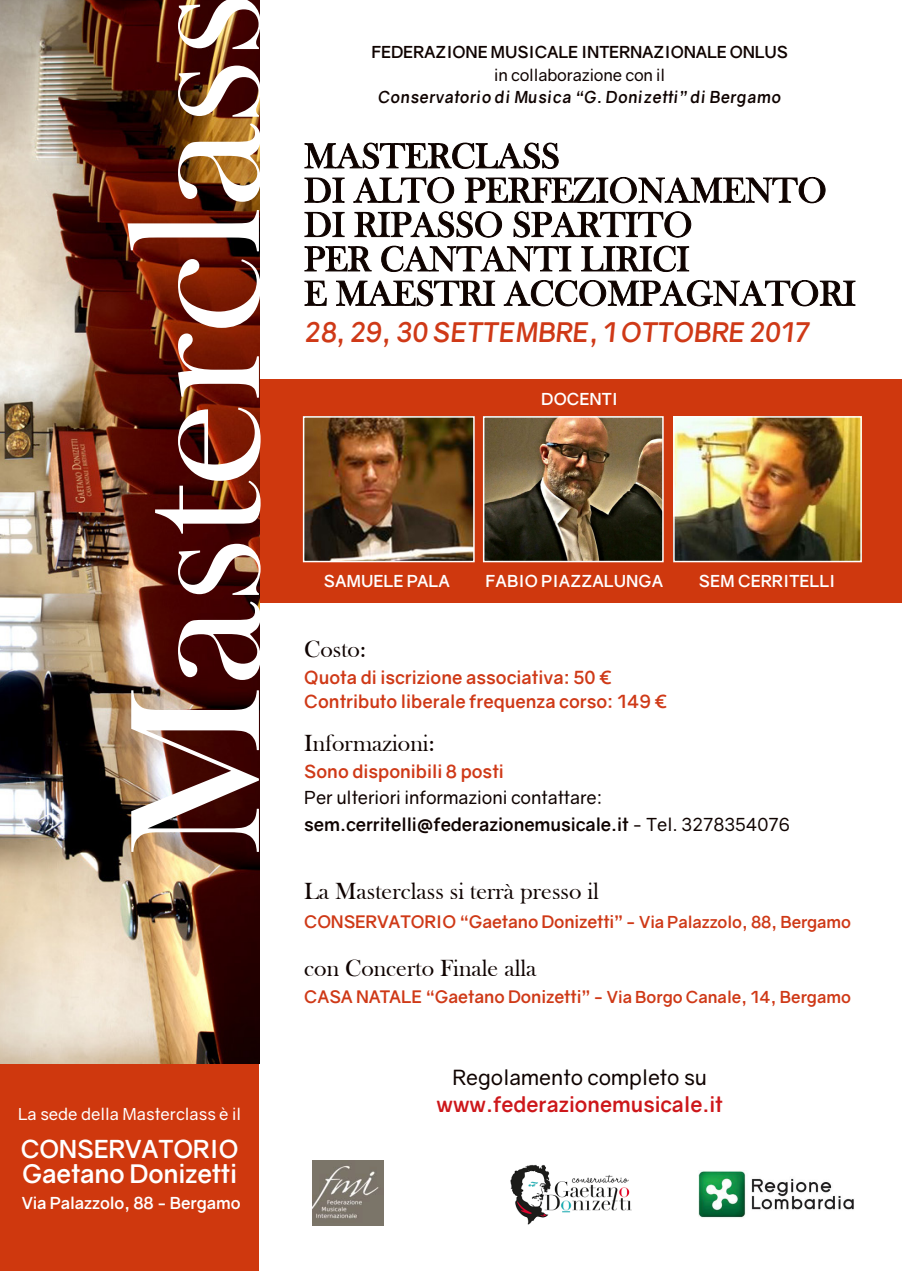
<style>
.page{position:relative;width:902px;height:1272px;background:#fff}
.page>*{position:absolute;margin:0;border:0;box-sizing:border-box;transform-origin:0 0}
.t1{font:italic 700 27px "Gravity";color:#cf3917}
.t2{font:700 25.5px "Gravity";letter-spacing:-.01em;color:#fff}
.t3{font:700 24.75px "Gravity";letter-spacing:-.01em;color:#fff}
.t4{font:24px "Bask Old Face";color:#0f0300}
.t5{font:700 21px "Gravity";color:#cd171a}
.t6{font:21px "Gravity";color:#0f0300}
.t7{font:700 18px "Gravity";color:#cf3917}
.t8{font:700 18px "Gravity";letter-spacing:-.005em;color:#0f0300}
.t9{font:18px "Gravity";letter-spacing:-.005em;color:#0f0300}
.t10{font:700 17.25px "Gravity";letter-spacing:-.01em;color:#cf3917}
.t11{font:700 16.5px "Gravity";color:#fff}
.t12{font:italic 700 16.5px "Gravity";letter-spacing:.03em;color:#0f0300}
.t13{font:700 16.5px "Gravity";letter-spacing:-.01em;color:#0f0300}
.t14{font:16.5px "Gravity";color:#fff}
.t15{font:16.5px "Gravity";letter-spacing:-.01em;color:#0f0300}
.s1{font-weight:400}
.s2{font-size:16.5px}
</style>
<div class="page">
<div style="left:0;top:378px;width:901px;height:224px;background:#cf380e"></div>
<img style="left:676px;top:419px;width:182px;height:140px">
<div style="left:673px;top:416px;width:188px;height:146px;border:2px solid #fff"></div>
<img style="left:306px;top:419px;width:165px;height:140px">
<div style="left:303px;top:416px;width:171px;height:146px;border:2px solid #fff"></div>
<img style="left:486px;top:419px;width:174px;height:140px">
<div style="left:483px;top:416px;width:180px;height:146px;border:2px solid #fff"></div>
<div style="left:0;top:1px;width:259px;height:1270px;background:#cf380e"></div>
<img style="left:0;top:0;width:259px;height:1063px">
<img style="left:127px;top:0;width:133px;height:851px">
<svg style="left:304px;top:280px;width:551px;height:26px"></svg>
<svg style="left:304px;top:246px;width:385px;height:26px"></svg>
<svg style="left:304px;top:211px;width:387px;height:26px"></svg>
<svg style="left:304px;top:177px;width:521px;height:26px"></svg>
<svg style="left:304px;top:143px;width:254px;height:26px"></svg>
<img style="left:510px;top:1164px;width:122px;height:61px">
<img style="left:313px;top:1160px;width:70px;height:65px">
<img style="left:698px;top:1170px;width:156px;height:47px">
<p class="t13" style="left:371px;top:42px;width:418px">FEDERAZIONE MUSICALE INTERNAZIONALE ONLUS</p>
<p class="t15" style="left:494px;top:65px;width:172px">in collaborazione con il</p>
<p class="t12" style="left:378px;top:87px;width:405px">Conservatorio di Musica “G. Donizetti” di Bergamo</p>
<p class="t1" style="left:305px;top:315px;width:507px">28, 29, 30 SETTEMBRE, 1 OTTOBRE 2017</p>
<p class="t11" style="left:541px;top:388px;width:78px">DOCENTI</p>
<p class="t14" style="left:18px;top:1104px;width:224px">La sede della Masterclass è il</p>
<p class="t3" style="left:21px;top:1133px;width:219px">CONSERVATORIO</p>
<p class="t2" style="left:22px;top:1158px;width:216px">Gaetano Donizetti</p>
<p class="t11" style="left:22px;top:1192px;width:220px">Via Palazzolo, 88 - Bergamo</p>
<p class="t11" style="left:324px;top:570px;width:127px">SAMUELE PALA</p>
<p class="t11" style="left:485px;top:570px;width:179px">FABIO PIAZZALUNGA</p>
<p class="t11" style="left:699px;top:570px;width:138px">SEM CERRITELLI</p>
<p class="t4" style="left:304px;top:636px;width:63px">Costo:</p>
<p class="t7" style="left:304px;top:666px;width:309px">Quota di iscrizione associativa: 50 €</p>
<p class="t7" style="left:304px;top:690px;width:365px">Contributo liberale frequenza corso: 149 €</p>
<p class="t4" style="left:304px;top:730px;width:132px">Informazioni:</p>
<p class="t7" style="left:304px;top:760px;width:201px">Sono disponibili 8 posti</p>
<p class="t9" style="left:304px;top:786px;width:299px">Per ulteriori informazioni contattare:</p>
<p class="t8" style="left:304px;top:813px;width:487px">sem.cerritelli@federazionemusicale.it <span class="s1">- Tel. 3278354076</span></p>
<p class="t4" style="left:304px;top:878px;width:296px">La Masterclass si terrà presso il</p>
<p class="t10" style="left:304px;top:910px;width:548px">CONSERVATORIO “Gaetano Donizetti” - <span class="s2">Via Palazzolo, 88, Bergamo</span></p>
<p class="t4" style="left:304px;top:955px;width:234px">con Concerto Finale alla</p>
<p class="t10" style="left:304px;top:986px;width:548px">CASA NATALE “Gaetano Donizetti” - <span class="s2">Via Borgo Canale, 14, Bergamo</span></p>
<p class="t6" style="left:452px;top:1063px;width:256px">Regolamento completo su</p>
<p class="t5" style="left:436px;top:1090px;width:288px">www.federazionemusicale.it</p>
</div>
